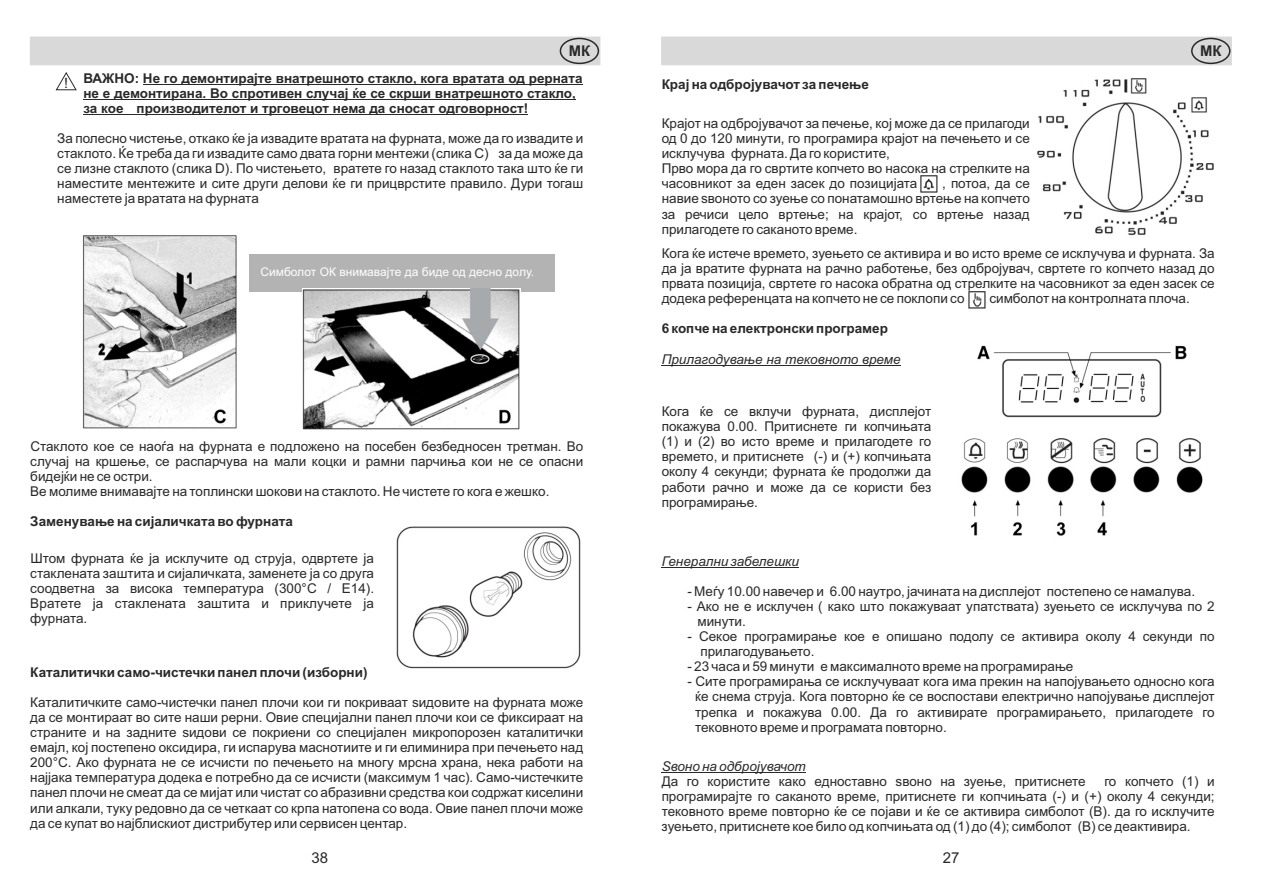
<style>
.page{position:relative;width:1263px;height:893px;background:#fff}
.page>*{position:absolute;margin:0;border:0;box-sizing:border-box;transform-origin:0 0}
.t1{font:15px "Arial";color:#292929}
.t2{font:700 14.85px "Arial";color:#292929}
.t3{font:14.25px "Arial";color:#292929}
.t4{font:13.5px/15.1px "Arial";color:#292929;text-align:justify}
.t5{font:700 13.5px/15.1px "Arial";color:#292929}
.t6{font:italic 13.5px "Arial";color:#292929}
.t7{font:12px "Arial";color:#fff}
</style>
<div class="page">
<div style="left:661px;top:37px;width:570px;height:28px;background:#d9d9d9"></div>
<div style="left:1191px;top:38px;width:39px;height:26px;border:2px solid #292929;border-radius:50%"></div>
<div style="left:30px;top:37px;width:570px;height:28px;background:#d9d9d9"></div>
<div style="left:560px;top:38px;width:39px;height:26px;border:2px solid #292929;border-radius:50%"></div>
<img style="left:1037px;top:78px;width:177px;height:158px">
<hr style="left:662px;top:365px;width:239px;height:1px;background:#292929">
<img style="left:920px;top:176px;width:17px;height:17px">
<img style="left:969px;top:291px;width:17px;height:17px">
<img style="left:961px;top:345px;width:242px;height:191px">
<hr style="left:662px;top:567px;width:137px;height:1px;background:#292929">
<hr style="left:662px;top:772px;width:144px;height:1px;background:#292929">
<img style="left:397px;top:526px;width:184px;height:143px">
<div style="left:249px;top:255px;width:306px;height:37px;background:#b3b3b3"></div>
<img style="left:83px;top:235px;width:154px;height:194px">
<img style="left:302px;top:288px;width:218px;height:141px">
<hr style="left:143px;top:84px;width:439px;height:1px;background:#292929">
<hr style="left:83px;top:99px;width:493px;height:1px;background:#292929">
<hr style="left:83px;top:114px;width:44px;height:1px;background:#292929">
<hr style="left:137px;top:114px;width:391px;height:1px;background:#292929">
<svg style="left:55px;top:72px;width:22px;height:19px"></svg>
<p class="t2" style="left:569px;top:45px;width:23px">МК</p>
<p class="t2" style="left:1200px;top:45px;width:23px">МК</p>
<p class="t5" style="left:83px;top:72px;width:501px">ВАЖНО: Не го демонтирајте внатрешното стакло, кога вратата од рерната не е демонтирана. Во спротивен случај ќе се скрши внатрешното стакло, за кое производителот и трговецот нема да сносат одговорност!</p>
<p class="t4" style="left:57px;top:132px;width:527px">За полесно чистење, откако ќе ја извадите вратата на фурната, може да го извадите и стаклото. Ќе треба да ги извадите само двата горни ментежи (слика С) за да може да се лизне стаклото (слика D). По чистењето, вратете го назад стаклото така што ќе ги наместите ментежите и сите други делови ќе ги прицврстите правило. Дури тогаш наместете ја вратата на фурната</p>
<p class="t3" style="left:64px;top:78px;width:5px">!</p>
<p class="t7" style="left:260px;top:268px;width:275px">Симболот ОК внимавајте да биде од десно долу.</p>
<p class="t4" style="left:30px;top:439px;width:554px;text-align:left">Стаклото кое се наоѓа на фурната е подложено на посебен безбедносен третман. Во случај на кршење, се распарчува на мали коцки и рамни парчиња кои не се опасни бидејќи не се остри.<br>Ве молиме внимавајте на топлински шокови на стаклото. Не чистете го кога е жешко.</p>
<p class="t5" style="left:30px;top:515px;width:264px">Заменување на сијаличката во фурната</p>
<p class="t4" style="left:30px;top:552px;width:345px">Штом фурната ќе ја исклучите од струја, одвртете ја стаклената заштита и сијаличката, заменете ја со друга соодветна за висока температура (300°C / E14).<br>Вратете ја стаклената заштита и приклучете ја фурната.</p>
<p class="t5" style="left:30px;top:666px;width:339px">Каталитички само-чистечки панел плочи (изборни)</p>
<p class="t4" style="left:30px;top:696px;width:554px">Каталитичките само-чистечки панел плочи кои ги покриваат ѕидовите на фурната може да се монтираат во сите наши рерни. Овие специјални панел плочи кои се фиксираат на страните и на задните ѕидови се покриени со специјален микропорозен каталитички емајл, кој постепено оксидира, ги испарува маснотиите и ги елиминира при печењето над 200°C. Ако фурната не се исчисти по печењето на многу мрсна храна, нека работи на најјака температура додека е потребно да се исчисти (максимум 1 час). Само-чистечките панел плочи не смеат да се мијат или чистат со абразивни средства кои содржат киселини или алкали, туку редовно да се четкаат со крпа натопена со вода. Овие панел плочи може да се купат во најблискиот дистрибутер или сервисен центар.</p>
<p class="t1" style="left:311px;top:852px;width:18px">38</p>
<p class="t5" style="left:662px;top:78px;width:209px">Крај на одбројувачот за печење</p>
<p class="t4" style="left:662px;top:117px;width:370px;text-align:left">Крајот на одбројувачот за печење, кој може да се прилагоди од 0 до 120 минути, го програмира крајот на печењето и се исклучува фурната. Да го користите,<br>Прво мора да го свртите копчето во насока на стрелките на часовникот за еден засек до позицијата __ , потоа, да се навие ѕвоното со зуење со понатамошно вртење на копчето за речиси цело вртење; на крајот, со вртење назад прилагодете го саканото време.</p>
<p class="t4" style="left:662px;top:247px;width:554px">Кога ќе истече времето, зуењето се активира и во исто време се исклучува и фурната. За да ја вратите фурната на рачно работење, без одбројувач, свртете го копчето назад до првата позиција, свртете го насока обратна од стрелките на часовникот за еден засек се додека референцата на копчето не се поклопи со</p>
<p class="t4" style="left:989px;top:292px;width:202px">симболот на контролната плоча.</p>
<p class="t5" style="left:662px;top:322px;width:228px">6 копче на електронски програмер</p>
<p class="t6" style="left:662px;top:354px;width:241px">Прилагодување на тековното време</p>
<p class="t4" style="left:662px;top:405px;width:271px">Кога ќе се вклучи фурната, дисплејот покажува 0.00. Притиснете ги копчињата (1) и (2) во исто време и прилагодете го времето, и притиснете (-) и (+) копчињата околу 4 секунди; фурната ќе продолжи да работи рачно и може да се користи без програмирање.</p>
<p class="t6" style="left:662px;top:556px;width:139px">Генерални забелешки</p>
<p class="t4" style="left:687px;top:585px;width:509px">- Mеѓу 10.00 навечер и 6.00 наутро, јачината на дисплејот постепено се намалува.</p>
<p class="t4" style="left:697px;top:600px;width:519px;text-indent:-10px">- Ако не е исклучен ( како што покажуваат упатствата) зуењето се исклучува по 2 минути.</p>
<p class="t4" style="left:700px;top:630px;width:516px;text-indent:-13px">- Секое програмирање кое е опишано подолу се активира околу 4 секунди по прилагодувањето.</p>
<p class="t4" style="left:687px;top:660px;width:387px">- 23 часа и 59 минути е максималното време на програмирање</p>
<p class="t4" style="left:695px;top:675px;width:521px;text-indent:-8px">- Сите програмирања се исклучуваат кога има прекин на напојувањето односно кога ќе снема струја. Кога повторно ќе се воспостави електрично напојување дисплејот трепка и покажува 0.00. Да го активирате програмирањето, прилагодете го тековното време и програмата повторно.</p>
<p class="t6" style="left:662px;top:761px;width:146px">Ѕвоно на одбројувачот</p>
<p class="t4" style="left:662px;top:775px;width:425px">Да го користите како едноставно ѕвоно на зуење, притиснете</p>
<p class="t4" style="left:662px;top:775px;width:554px;text-indent:443px">го копчето (1) и програмирајте го саканото време, притиснете ги копчињата (-) и (+) околу 4 секунди; тековното време повторно ќе се појави и ќе се активира симболот (B). да го исклучите зуењето, притиснете кое било од копчињата од (1) до (4); симболот (B) се деактивира.</p>
<p class="t1" style="left:943px;top:852px;width:18px">27</p>
</div>
